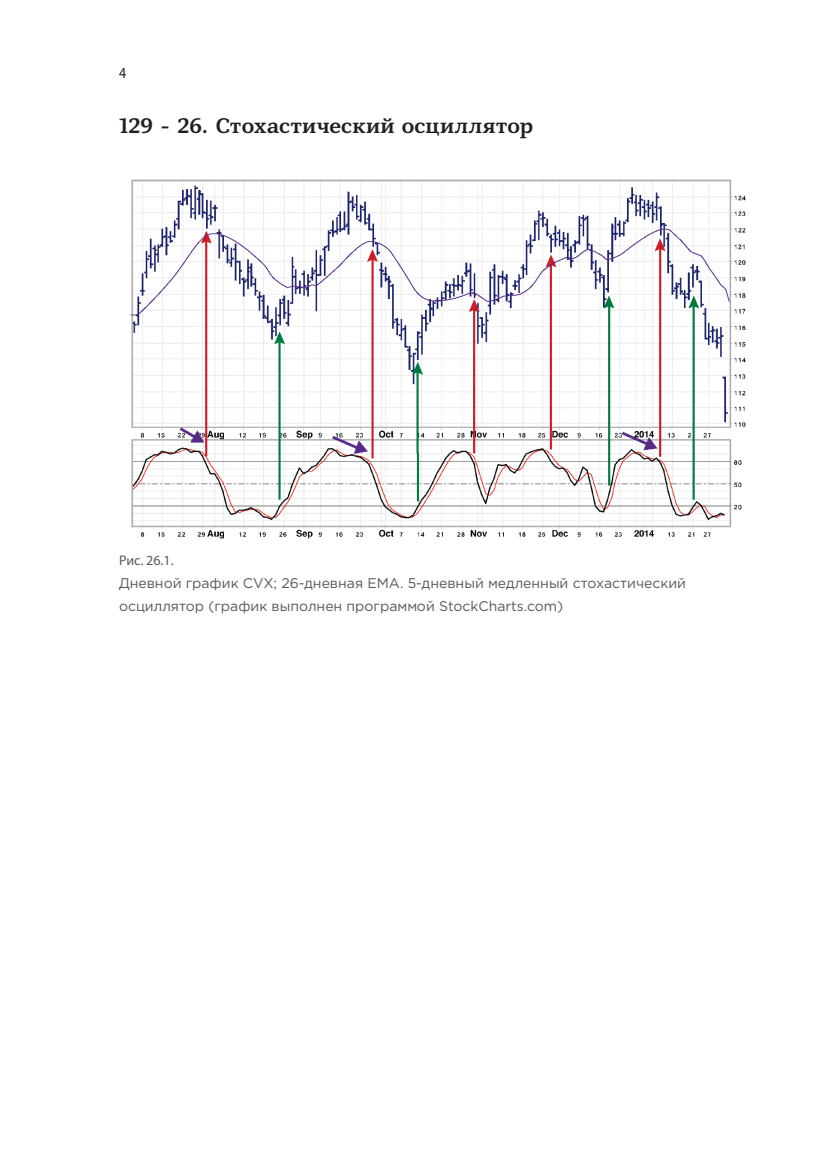
<style>
.page{position:relative;width:819px;height:1166px;background:#fff}
.page>*{position:absolute;margin:0;border:0;box-sizing:border-box;transform-origin:0 0}
.Podzag_1{font:700 21px "Mediator Serif";letter-spacing:.005em;color:#231f20}
.t1{font:15.4px "Myriad Pro";color:#231f20;scale:.91 1}
.рис_подпись{font:14px/22.8px "Gotham Pro";color:#57585a}
.рис{font:14px "Myriad Pro";color:#57585a}
</style>
<div class="page">
<img style="left:130px;top:179px;width:616px;height:360px">
<p class="t1" style="left:119px;top:63px;width:9px">4</p>
<p class="Podzag_1" style="left:119px;top:112px;width:415px">129 - 26. Стохастический осциллятор</p>
<p class="рис" style="left:119px;top:552px;width:56px">Рис. 26.1.</p>
<p class="рис_подпись" style="left:119px;top:571px;width:568px">Дневной график CVX; 26-дневная ЕМА. 5-дневный медленный стохастический осциллятор (график выполнен программой StockСharts.com)</p>
</div>
